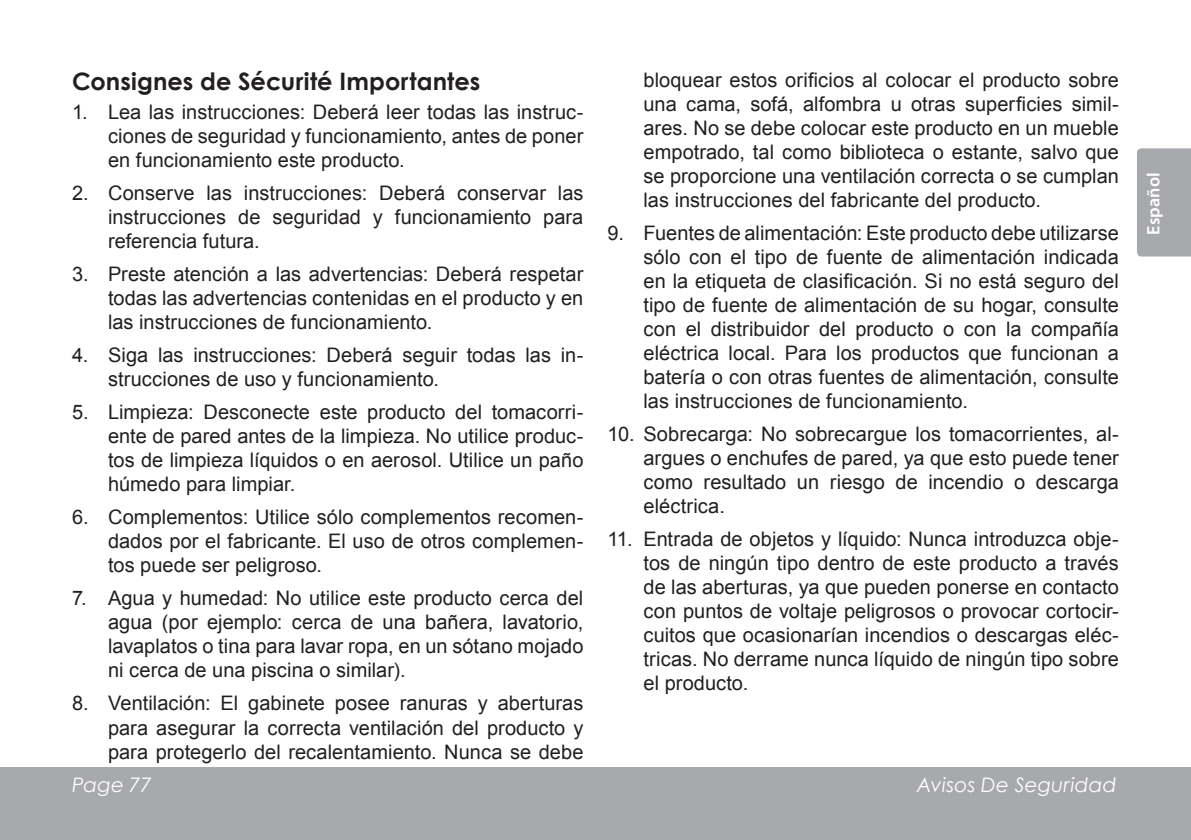
<style>
.page{position:relative;width:1191px;height:840px;background:#fff}
.page>*{position:absolute;margin:0;border:0;box-sizing:border-box;transform-origin:0 0}
.t1{font:700 24px "Century Gothic";color:#231f20}
.t2{font:20px/24px "Arial";letter-spacing:.005em;color:#231f20;text-align:justify}
.t3{font:italic 20px "Century Gothic";letter-spacing:.01em;color:#fff}
.t4{font:600 18px "Myriad Pro";letter-spacing:.01em;color:#fff}
</style>
<div class="page">
<div style="left:0;top:767px;width:1191px;height:72px;background:#a8a9ad"></div>
<div style="left:1137px;top:148px;width:54px;height:108px;background:#a8a9ad"></div>
<p class="t1" style="left:72px;top:63px;width:410px">Consignes de sécurité importantes</p>
<p class="t2" style="left:108px;top:100px;width:477px;text-indent:-36px">1. Lea las instrucciones: Deberá leer todas las instruc&shy;ciones de seguridad y funcionamiento, antes de poner en funcionamiento este producto.</p>
<p class="t2" style="left:108px;top:181px;width:477px;text-indent:-36px">2. Conserve las instrucciones: Deberá conservar las instrucciones de seguridad y funcionamiento para referencia futura.</p>
<p class="t2" style="left:108px;top:262px;width:477px;text-indent:-36px">3. Preste atención a las advertencias: Deberá respetar todas las advertencias contenidas en el producto y en las instrucciones de funcionamiento.</p>
<p class="t2" style="left:108px;top:343px;width:477px;text-indent:-36px">4. Siga las instrucciones: Deberá seguir todas las in&shy;strucciones de uso y funcionamiento.</p>
<p class="t2" style="left:108px;top:400px;width:477px;text-indent:-36px">5. Limpieza: Desconecte este producto del tomacorri&shy;ente de pared antes de la limpieza. No utilice produc&shy;tos de limpieza líquidos o en aerosol. Utilice un paño húmedo para limpiar.</p>
<p class="t2" style="left:108px;top:505px;width:477px;text-indent:-36px">6. Complementos: Utilice sólo complementos recomen&shy;dados por el fabricante. El uso de otros complemen&shy;tos puede ser peligroso.</p>
<p class="t2" style="left:108px;top:586px;width:477px;text-indent:-36px">7. Agua y humedad: No utilice este producto cerca del agua (por ejemplo: cerca de una bañera, lavatorio, lavaplatos o tina para lavar ropa, en un sótano mojado ni cerca de una piscina o similar).</p>
<p class="t2" style="left:108px;top:691px;width:477px;text-indent:-36px">8. Ventilación: El gabinete posee ranuras y aberturas para asegurar la correcta ventilación del producto y para protegerlo del recalentamiento. Nunca se debe</p>
<p class="t2" style="left:643px;top:68px;width:477px">bloquear estos orificios al colocar el producto sobre una cama, sofá, alfombra u otras superficies simil&shy;ares. No se debe colocar este producto en un mueble empotrado, tal como biblioteca o estante, salvo que se proporcione una ventilación correcta o se cumplan las instrucciones del fabricante del producto.</p>
<p class="t2" style="left:643px;top:221px;width:477px;text-indent:-36px">9. Fuentes de alimentación: Este producto debe utilizarse sólo con el tipo de fuente de alimentación indicada en la etiqueta de clasificación. Si no está seguro del tipo de fuente de alimentación de su hogar, consulte con el distribuidor del producto o con la compañía eléctrica local. Para los productos que funcionan a batería o con otras fuentes de alimentación, consulte las instrucciones de funcionamiento.</p>
<p class="t2" style="left:643px;top:422px;width:477px;text-indent:-36px">10. Sobrecarga: No sobrecargue los tomacorrientes, al&shy;argues o enchufes de pared, ya que esto puede tener como resultado un riesgo de incendio o descarga eléctrica.</p>
<p class="t2" style="left:643px;top:527px;width:477px;text-indent:-36px">11. Entrada de objetos y líquido: Nunca introduzca obje&shy;tos de ningún tipo dentro de este producto a través de las aberturas, ya que pueden ponerse en contacto con puntos de voltaje peligrosos o provocar cortocir&shy;cuitos que ocasionarían incendios o descargas eléc&shy;tricas. No derrame nunca líquido de ningún tipo sobre el producto.</p>
<p class="t3" style="left:72px;top:770px;width:81px">Page 77</p>
<p class="t3" style="left:917px;top:770px;width:201px">Avisos De Seguridad</p>
<p class="t4" style="left:1142px;top:234px;width:64px;rotate:-90deg">Español</p>
</div>
